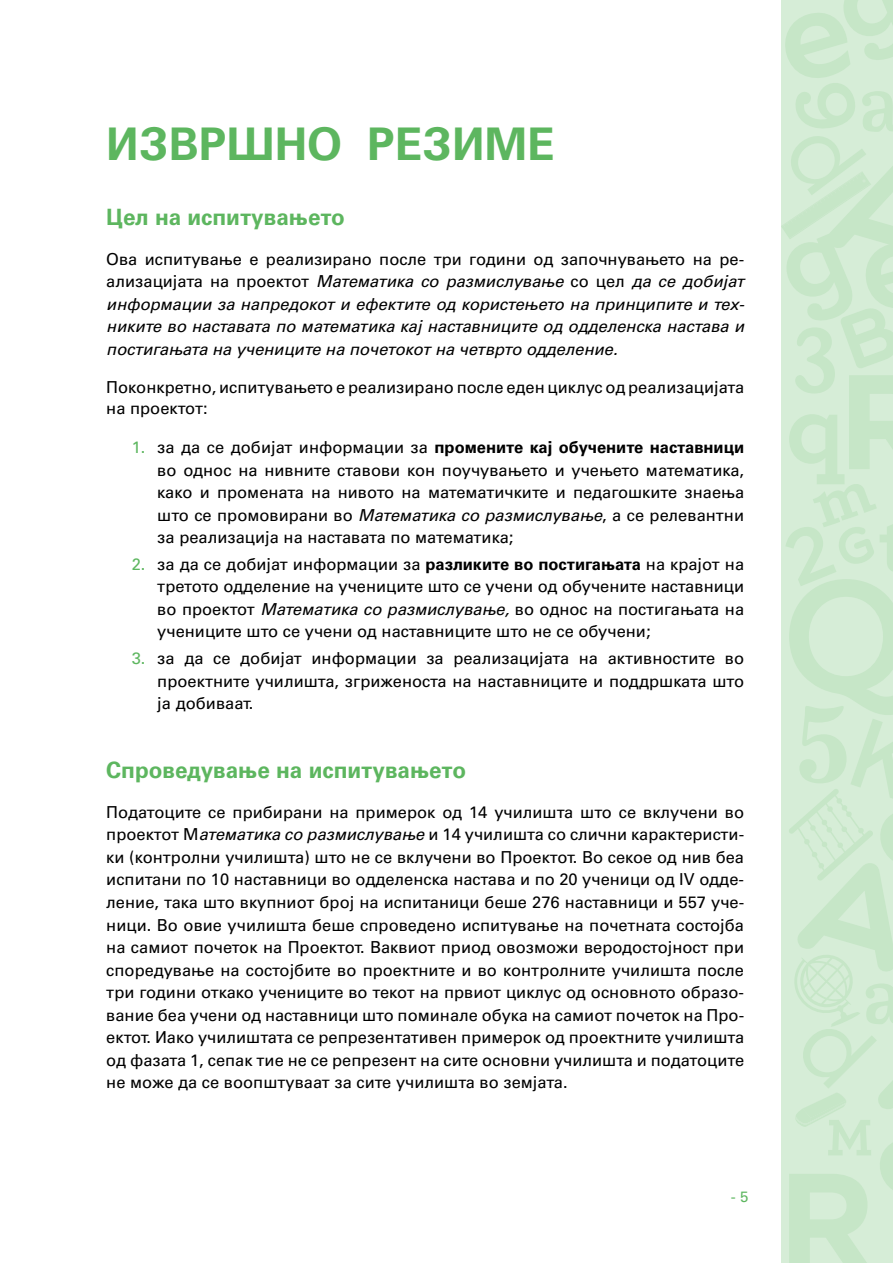
<style>
.page{position:relative;width:893px;height:1263px;background:#fff}
.page>*{position:absolute;margin:0;border:0;box-sizing:border-box;transform-origin:0 0}
.t1{font:700 45px "Univers C";color:#5db65f}
.t2{font:700 22.5px "Univers C";color:#5db65f}
.t3{font:16.5px/22.5px "Univers C";color:#000;text-align:justify}
.t4{font:italic 16.5px/22.5px "Univers C";color:#000;text-align:justify}
.t5{font:15px "Univers C";color:#5db65f}
.s1{font-style:normal}
.s2{color:#5db65f}
.s3{font-weight:700}
.s4{font-style:italic}
</style>
<div class="page">
<svg style="left:781px;top:0;width:112px;height:1263px;background:#d0ead1"></svg>
<h1 class="t1" style="left:106px;top:118px;width:450px">ИЗВРШНО РЕЗИМЕ</h1>
<h2 class="t2" style="left:106px;top:204px;width:240px">Цел на испитувањето</h2>
<p class="t4" style="left:106px;top:247px;width:640px"><span class="s1">Ова испитување е реализирано после три години од започнувањето на ре&shy;ализацијата на проектот</span> Математика со размислување <span class="s1">со цел</span> да се добијат информации за напредокот и ефектите од користењето на принципите и тех&shy;никите во наставата по математика кај наставниците од одделенска настава и постигањата на учениците на почетокот на четврто одделение.</p>
<p class="t3" style="left:106px;top:376px;width:639px;line-height:21px">Поконкретно, испитувањето е реализирано после еден циклус од реализацијата на проектот:</p>
<p class="t3" style="left:157px;top:436px;width:588px;text-indent:-26px"><span class="s2">1.</span> за да се добијат информации за <span class="s3">промените кај обучените наставници </span>во однос на нивните ставови кон поучувањето и учењето математика, како и промената на нивото на математичките и педагошките знаења што се промовирани во <span class="s4">Математика со размислување</span>, а се релевантни за реализација на наставата по математика;</p>
<p class="t3" style="left:157px;top:553px;width:588px;text-indent:-26px"><span class="s2">2.</span> за да се добијат информации за <span class="s3">разликите во постигањата</span> на крајот на третото одделение на учениците што се учени од обучените наставници во проектот <span class="s4">Математика со размислување,</span> во однос на постигањата на учениците што се учени од наставниците што не се обучени;</p>
<p class="t3" style="left:157px;top:647px;width:588px;text-indent:-26px"><span class="s2">3.</span> за да се добијат информации за реализацијата на активностите во проектните училишта, згриженоста на наставниците и поддршката што ја добиваат.</p>
<h2 class="t2" style="left:106px;top:757px;width:361px">Спроведување на испитувањето</h2>
<p class="t3" style="left:106px;top:801px;width:639px">Податоците се прибирани на примерок од 14 училишта што се вклучени во проектот М<span class="s4">атематика со размислување</span> и 14 училишта со слични карактеристи&shy;ки (контролни училишта) што не се вклучени во Проектот. Во секое од нив беа испитани по 10 наставници во одделенска настава и по 20 ученици од IV одде&shy;ление, така што вкупниот број на испитаници беше 276 наставници и 557 уче&shy;ници. Во овие училишта беше спроведено испитување на почетната состојба на самиот почеток на Проектот. Ваквиот приод овозможи веродостојност при споредување на состојбите во проектните и во контролните училишта после три години откако учениците во текот на првиот циклус од основното образо&shy;вание беа учени од наставници што поминале обука на самиот почеток на Про&shy;ектот. Иако училиштата се репрезентативен примерок од проектните училишта од фазата 1, сепак тие не се репрезент на сите основни училишта и податоците не може да се воопштуваат за сите училишта во земјата.</p>
<p class="t5" style="left:731px;top:1188px;width:19px">- 5</p>
</div>
